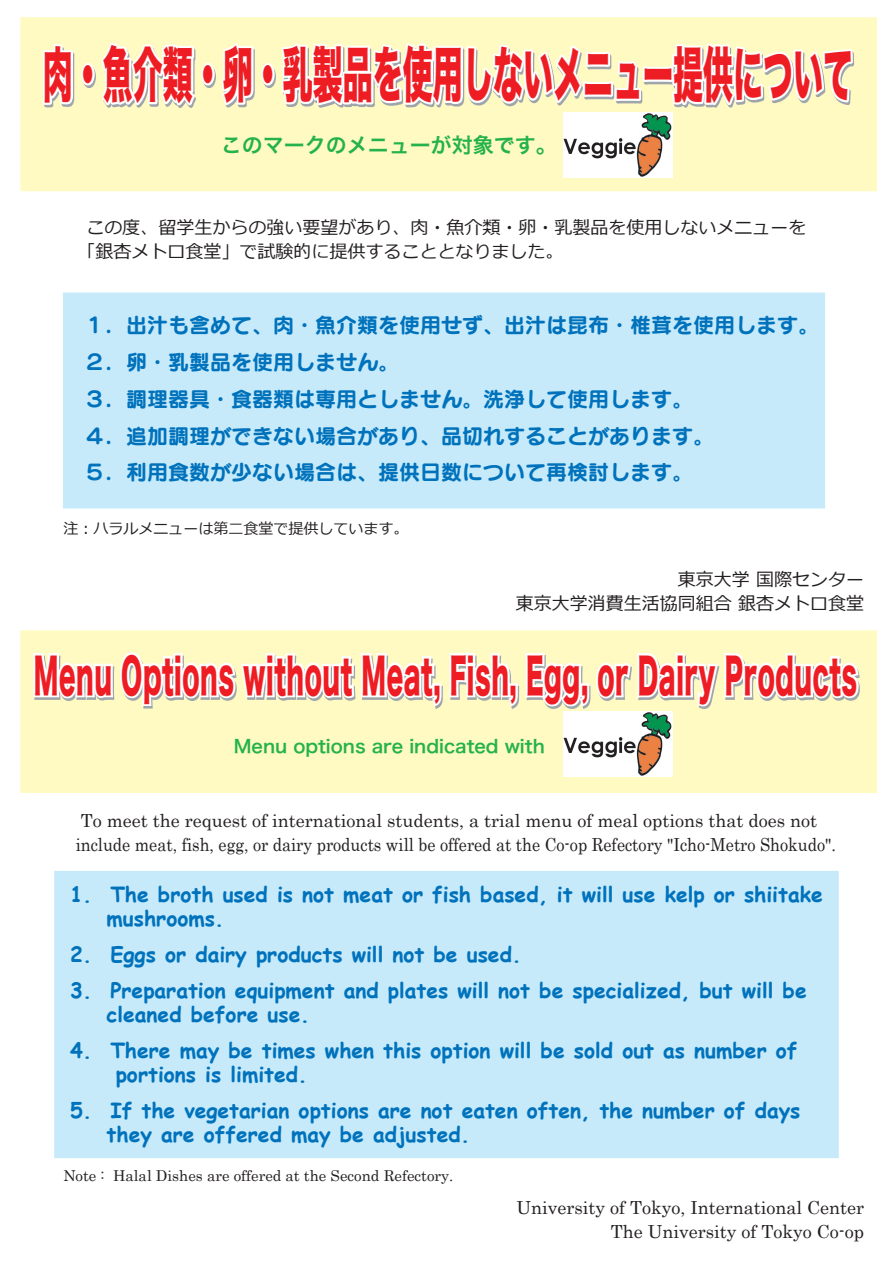
<style>
.page{position:relative;width:893px;height:1263px;background:#fff}
.page>*{position:absolute;margin:0;border:0;box-sizing:border-box;transform-origin:0 0}
.t1{font:60px "Hira Kaku Std W8";color:#ee1d23;scale:.5 1}
.t2{font:48px "Hira Kaku Std W8";letter-spacing:.025em;color:#ee1d23;scale:.5 1}
.t3{font:700 21px/24px "Comic Sans MS";color:#0072bc}
.t4{font:21px/36.8px "Seurat Pro B";color:#0072bc}
.t5{font:21px "Hira Kaku Pro W6";color:#23b24b}
.t6{font:18px/24px "Century";color:#231f20}
.t7{font:18px/24px "Meiryo";color:#231f20}
.t8{font:18px "Hira Kaku Pro W6";color:#23b24b}
.t9{font:15px "Century";color:#231f20}
.t10{font:15px "Meiryo";color:#231f20}
</style>
<div class="page">
<div style="left:63px;top:293px;width:762px;height:216px;background:#c6eafa"></div>
<div style="left:54px;top:871px;width:785px;height:287px;background:#c6eafa"></div>
<div style="left:20px;top:17px;width:857px;height:174px;background:#fffac1"></div>
<div style="left:20px;top:630px;width:857px;height:163px;background:#fffac1"></div>
<img style="left:563px;top:712px;width:110px;height:64px">
<img style="left:563px;top:112px;width:110px;height:65px">
<h1 class="t1" style="left:44px;top:44px;width:1622px">肉・魚介類・卵・乳製品を使用しないメニュー提供について</h1>
<p class="t5" style="left:221px;top:128px;width:337px">このマークのメニューが対象です。</p>
<p class="t7" style="left:77px;top:216px;width:730px;text-indent:9px">この度、留学生からの強い要望があり、肉・魚介類・卵・乳製品を使用しないメニューを「銀杏メトロ食堂」で試験的に提供することとなりました。</p>
<p class="t4" style="left:84px;top:306px;width:736px">１．出汁も含めて、肉・魚介類を使用せず、出汁は昆布・椎茸を使用します。<br>２．卵・乳製品を使用しません。<br>３．調理器具・食器類は専用としません。洗浄して使用します。<br>４．追加調理ができない場合があり、品切れすることがあります。<br>５．利用食数が少ない場合は、提供日数について再検討します。</p>
<p class="t10" style="left:63px;top:520px;width:346px">注：ハラルメニューは第二食堂で提供しています。</p>
<p class="t7" style="left:516px;top:567px;width:350px;text-align:right">東京大学 国際センター<br>東京大学消費生活協同組合 銀杏メトロ食堂</p>
<h2 class="t2" style="left:35px;top:652px;width:1648px">Menu Options without Meat, Fish, Egg, or Dairy Products</h2>
<p class="t8" style="left:234px;top:731px;width:312px">Menu options are indicated with</p>
<p class="t6" style="left:76px;top:806px;width:762px">To meet the request of international students, a trial menu of meal options that does not include meat, fish, egg, or dairy products will be offered at the Co-op Refectory "Icho-Metro Shokudo".</p>
<p class="t3" style="left:107px;top:881px;width:718px;text-indent:-36px">1. The broth used is not meat or fish based, it will use kelp or shiitake mushrooms.</p>
<p class="t3" style="left:70px;top:941px;width:452px">2. Eggs or dairy products will not be used.</p>
<p class="t3" style="left:107px;top:977px;width:702px;text-indent:-36px">3. Preparation equipment and plates will not be specialized, but will be cleaned before use.</p>
<p class="t3" style="left:116px;top:1037px;width:683px;text-indent:-46px">4. There may be times when this option will be sold out as number of portions is limited.</p>
<p class="t3" style="left:107px;top:1097px;width:695px;text-indent:-36px">5. If the vegetarian options are not eaten often, the number of days they are offered may be adjusted.</p>
<p class="t9" style="left:63px;top:1163px;width:391px">Note : Halal Dishes are offered at the Second Refectory.</p>
<p class="t6" style="left:516px;top:1194px;width:349px;text-align:right">University of Tokyo, International Center<br>The University of Tokyo Co-op</p>
</div>
